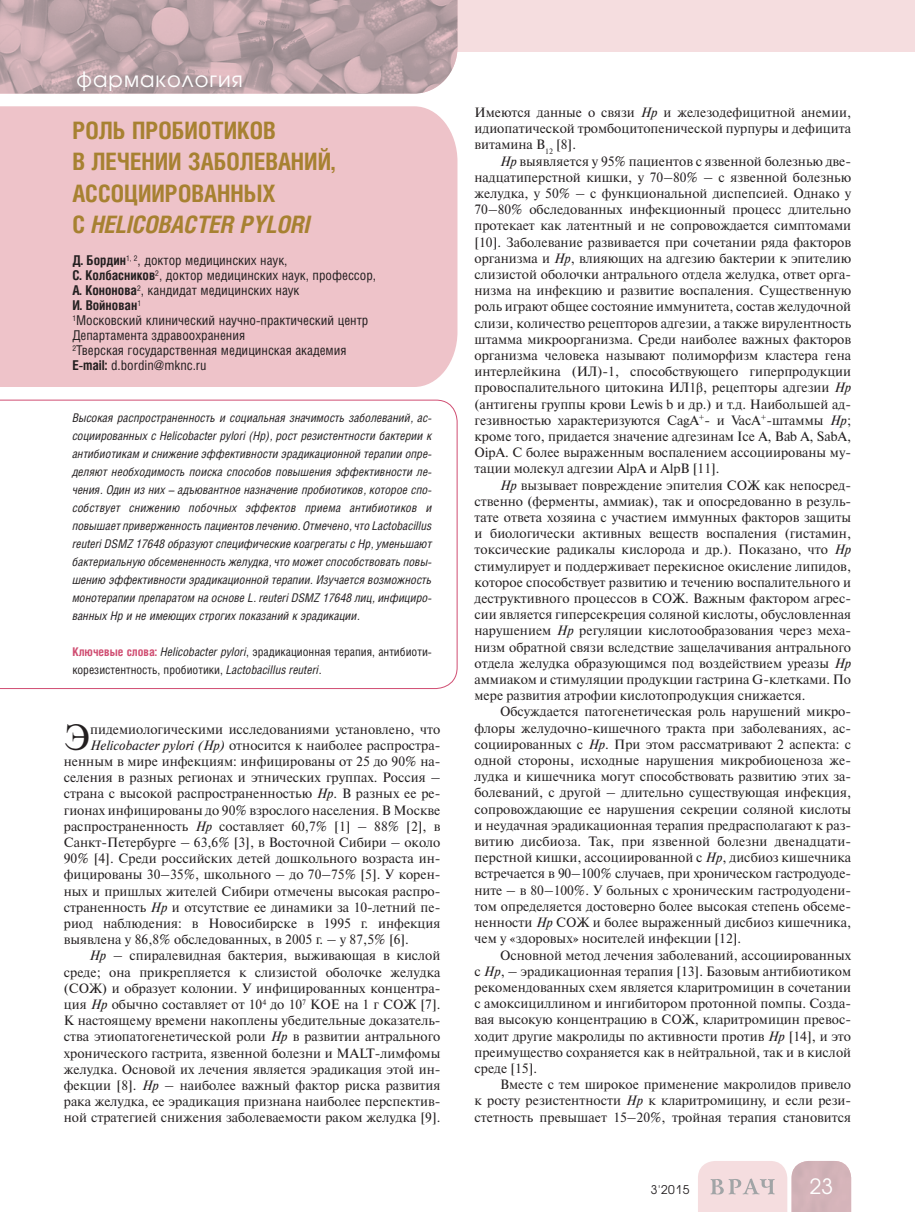
<style>
.page{position:relative;width:915px;height:1212px;background:#fff}
.page>*{position:absolute;margin:0;border:0;box-sizing:border-box;transform-origin:0 0}
.t1{font:36.6px "Newton C";color:#231f20}
.t2{font:700 24px/31.5px "Helios Cond";color:#a78131}
.t3{font:21px "Avant Garde Gothic C";letter-spacing:.05em;color:#fff}
.t4{font:13.5px/16.2px "Newton C";color:#231f20;text-align:justify}
.t5{font:13.5px/15px "Helios Cond";color:#231f20}
.t6{font:italic 12px/18px "Helios Cond";color:#231f20;text-align:justify}
.t7{font:12px/18px "Helios Cond";color:#231f20}
.t8{font:12px "Avant Garde Gothic C";color:#231f20}
.s1{font-style:italic}
.s2{font-weight:700}
.s3{font-weight:700;color:#d04e72}
.s4{font-family:"Times New Roman"}
</style>
<div class="page">
<div style="left:0;top:0;width:914px;height:51px;background:#f5dddf"></div>
<svg style="left:698px;top:1161px;width:152px;height:51px;background:#e4cccf"></svg>
<svg style="left:0;top:0;width:414px;height:94px;background:#bba2a7"></svg>
<img style="left:414px;top:0;width:43px;height:94px">
<div style="left:0;top:106px;width:457px;height:281px;background:#eec3c9"></div>
<svg style="left:0;top:399px;width:457px;height:290px"></svg>
<h3 class="t3" style="left:77px;top:70px;width:168px">фармакология</h3>
<h2 class="t2" style="left:72px;top:117px;width:264px">РОЛЬ ПРОБИОТИКОВ<br>В ЛЕЧЕНИИ ЗАБОЛЕВАНИЙ,<br>АССОЦИИРОВАННЫХ<br>С <span class="s1">HELICOBACTER PYLORI</span></h2>
<p class="t5" style="left:72px;top:254px;width:305px"><span class="s2">Д. Бордин</span><sup>1,</sup> <sup>2</sup>, доктор медицинских наук,<br><span class="s2">С. Колбасников</span><sup>2</sup>, доктор медицинских наук, профессор, <span class="s2">А. Кононова</span><sup>2</sup>, кандидат медицинских наук<br><span class="s2">И. Войнован</span><sup>1<br>1</sup>Московский клинический научно-практический центр Департамента здравоохранения<br><sup>2</sup>Тверская государственная медицинская академия <span class="s2">E-mail:</span> d.bordin@mknc.ru</p>
<p class="t6" style="left:72px;top:410px;width:361px">Высокая распространенность и социальная значимость заболеваний, ас&shy;социированных c Helicobacter pylori (Нр), рост резистентности бактерии к антибиотикам и снижение эффективности эрадикационной терапии опре&shy;деляют необходимость поиска способов повышения эффективности ле&shy;чения. Один из них – адъювантное назначение пробиотиков, которое спо&shy;собствует снижению побочных эффектов приема антибиотиков и повышает приверженность пациентов лечению. Отмечено, что Lactobacillus reuteri DSMZ 17648 образуют специфические коагрегаты с Нp, уменьшают бактериальную обсемененность желудка, что может способствовать повы&shy;шению эффективности эрадикационной терапии. Изучается возможность монотерапии препаратом на основе L. reuteri DSMZ 17648 лиц, инфициро&shy;ванных Нp и не имеющих строгих показаний к эрадикации.</p>
<p class="t7" style="left:72px;top:644px;width:361px"><span class="s3">Ключевые слова:</span> <span class="s1">Helicobacter pylori</span>, эрадикационная терапия, антибиоти&shy;корезистентность, пробиотики, <span class="s1">Lactobacillus reuteri</span>.</p>
<h1 class="t1" style="left:64px;top:724px;width:28px">Э</h1>
<p class="t4" style="left:90px;top:722px;width:352px">пидемиологическими исследованиями установлено, что</p>
<p class="t4" style="left:90px;top:738px;width:352px"><span class="s1">Helicobacter pylori (Нр)</span> относится к наиболее распростра-</p>
<p class="t4" style="left:64px;top:755px;width:378px">ненным в мире инфекциям: инфицированы от 25 до 90% на-</p>
<p class="t4" style="left:64px;top:771px;width:378px">селения в разных регионах и этнических группах. Россия –</p>
<p class="t4" style="left:64px;top:787px;width:378px">страна с высокой распространенностью <span class="s1">Нp</span>. В разных ее ре-</p>
<p class="t4" style="left:64px;top:803px;width:378px">гионах инфицированы до 90% взрослого населения. В Москве</p>
<p class="t4" style="left:64px;top:819px;width:378px">распространенность <span class="s1">Нp</span> составляет 60,7% [1] – 88% [2], в</p>
<p class="t4" style="left:64px;top:836px;width:378px">Санкт-Петербурге – 63,6% [3], в Восточной Сибири – около</p>
<p class="t4" style="left:64px;top:852px;width:378px">90% [4]. Среди российских детей дошкольного возраста ин-</p>
<p class="t4" style="left:64px;top:868px;width:378px">фицированы 30–35%, школьного – до 70–75% [5]. У корен-</p>
<p class="t4" style="left:64px;top:884px;width:378px">ных и пришлых жителей Сибири отмечены высокая распро-</p>
<p class="t4" style="left:64px;top:900px;width:378px">страненность <span class="s1">Нp</span> и отсутствие ее динамики за 10-летний пе-</p>
<p class="t4" style="left:64px;top:917px;width:378px">риод наблюдения: в Новосибирске в 1995 г. инфекция</p>
<p class="t4" style="left:64px;top:933px;width:346px">выявлена у 86,8% обследованных, в 2005 г. – у 87,5% [6].</p>
<p class="t4" style="left:89px;top:949px;width:352px"><span class="s1">Нp</span> – спиралевидная бактерия, выживающая в кислой</p>
<p class="t4" style="left:64px;top:965px;width:378px">среде; она прикрепляется к слизистой оболочке желудка</p>
<p class="t4" style="left:64px;top:981px;width:378px">(СОЖ) и образует колонии. У инфицированных концентра-</p>
<p class="t4" style="left:64px;top:998px;width:378px">ция <span class="s1">Нp</span> обычно составляет от 10<sup>4</sup> до 10<sup>7</sup> КОЕ на 1 г СОЖ [7].</p>
<p class="t4" style="left:64px;top:1014px;width:378px">К настоящему времени накоплены убедительные доказатель-</p>
<p class="t4" style="left:64px;top:1030px;width:378px">ства этиопатогенетической роли <span class="s1">Нp</span> в развитии антрального</p>
<p class="t4" style="left:64px;top:1046px;width:378px">хронического гастрита, язвенной болезни и MALT-лимфомы</p>
<p class="t4" style="left:64px;top:1062px;width:378px">желудка. Основой их лечения является эрадикация этой ин-</p>
<p class="t4" style="left:64px;top:1079px;width:378px">фекции [8]. <span class="s1">Нp</span> – наиболее важный фактор риска развития</p>
<p class="t4" style="left:64px;top:1095px;width:378px">рака желудка, ее эрадикация признана наиболее перспектив-</p>
<p class="t4" style="left:64px;top:1111px;width:378px">ной стратегией снижения заболеваемости раком желудка [9].</p>
<p class="t4" style="left:474px;top:106px;width:378px">Имеются данные о связи <span class="s1">Нp</span> и железодефицитной анемии, идиопатической тромбоцитопенической пурпуры и дефицита витамина В<sub>12</sub> [8].</p>
<p class="t4" style="left:474px;top:154px;width:378px;text-indent:26px"><span class="s1">Нp</span> выявляется у 95% пациентов с язвенной болезнью две&shy;надцатиперстной кишки, у 70–80% – с язвенной болезнью желудка, у 50% – с функциональной диспепсией. Однако у 70–80% обследованных инфекционный процесс длительно протекает как латентный и не сопровождается симптомами [10]. Заболевание развивается при сочетании ряда факторов организма и <span class="s1">Нp</span>, влияющих на адгезию бактерии к эпителию слизистой оболочки антрального отдела желудка, ответ орга&shy;низма на инфекцию и развитие воспаления. Существенную роль играют общее состояние иммунитета, состав желудочной слизи, количество рецепторов адгезии, а также вирулентность штамма микроорганизма. Среди наиболее важных факторов организма человека называют полиморфизм кластера гена интерлейкина (ИЛ)-1, способствующего гиперпродукции провоспалительного цитокина ИЛ1<span class="s4">β</span>, рецепторы адгезии <span class="s1">Нp </span>(антигены группы крови Lewis b и др.) и т.д. Наибольшей ад&shy;гезивностью характеризуются CagA<sup>+</sup>- и VacA<sup>+</sup>-штаммы <span class="s1">Нp</span>; кроме того, придается значение адгезинам Ice A, Bab A, SabA, OipA. С более выраженным воспалением ассоциированы му&shy;тации молекул адгезии AlpA и AlpB [11].</p>
<p class="t4" style="left:474px;top:478px;width:378px;text-indent:26px"><span class="s1">Нp</span> вызывает повреждение эпителия СОЖ как непосред&shy;ственно (ферменты, аммиак), так и опосредованно в резуль&shy;тате ответа хозяина с участием иммунных факторов защиты и биологически активных веществ воспаления (гистамин, токсические радикалы кислорода и др.). Показано, что <span class="s1">Нp </span>стимулирует и поддерживает перекисное окисление липидов, которое способствует развитию и течению воспалительного и деструктивного процессов в СОЖ. Важным фактором агрес&shy;сии является гиперсекреция соляной кислоты, обусловленная нарушением <span class="s1">Нp</span> регуляции кислотообразования через меха&shy;низм обратной связи вследствие защелачивания антрального отдела желудка образующимся под воздействием уреазы <span class="s1">Нp </span>аммиаком и стимуляции продукции гастрина G-клетками. По мере развития атрофии кислотопродукция снижается.</p>
<p class="t4" style="left:474px;top:705px;width:378px;text-indent:26px">Обсуждается патогенетическая роль нарушений микро&shy;флоры желудочно-кишечного тракта при заболеваниях, ас&shy;социированных с <span class="s1">Нp</span>. При этом рассматривают 2 аспекта: с одной стороны, исходные нарушения микробиоценоза же&shy;лудка и кишечника могут способствовать развитию этих за&shy;болеваний, с другой – длительно существующая инфекция, сопровождающие ее нарушения секреции соляной кислоты и неудачная эрадикационная терапия предрасполагают к раз&shy;витию дисбиоза. Так, при язвенной болезни двенадцати&shy;перстной кишки, ассоциированной с <span class="s1">Нp</span>, дисбиоз кишечника встречается в 90–100% случаев, при хроническом гастродуоде&shy;ните – в 80–100%. У больных с хроническим гастродуодени&shy;том определяется достоверно более высокая степень обсеме&shy;ненности <span class="s1">Нp</span> СОЖ и более выраженный дисбиоз кишечника, чем у «здоровых» носителей инфекции [12].</p>
<p class="t4" style="left:474px;top:948px;width:378px;text-indent:26px">Основной метод лечения заболеваний, ассоциированных с <span class="s1">Нp</span>, – эрадикационная терапия [13]. Базовым антибиотиком рекомендованных схем является кларитромицин в сочетании с амоксициллином и ингибитором протонной помпы. Созда&shy;вая высокую концентрацию в СОЖ, кларитромицин превос&shy;ходит другие макролиды по активности против <span class="s1">Нp</span> [14], и это преимущество сохраняется как в нейтральной, так и в кислой среде [15].</p>
<p class="t4" style="left:474px;top:1078px;width:378px;text-indent:26px">Вместе с тем широкое применение макролидов привело к росту резистентности <span class="s1">Нp</span> к кларитромицину, и если рези&shy;стетность превышает 15–20%, тройная терапия становится</p>
<p class="t8" style="left:650px;top:1184px;width:40px">3'2015</p>
<h3 class="t3" style="left:809px;top:1177px;width:25px">23</h3>
</div>
